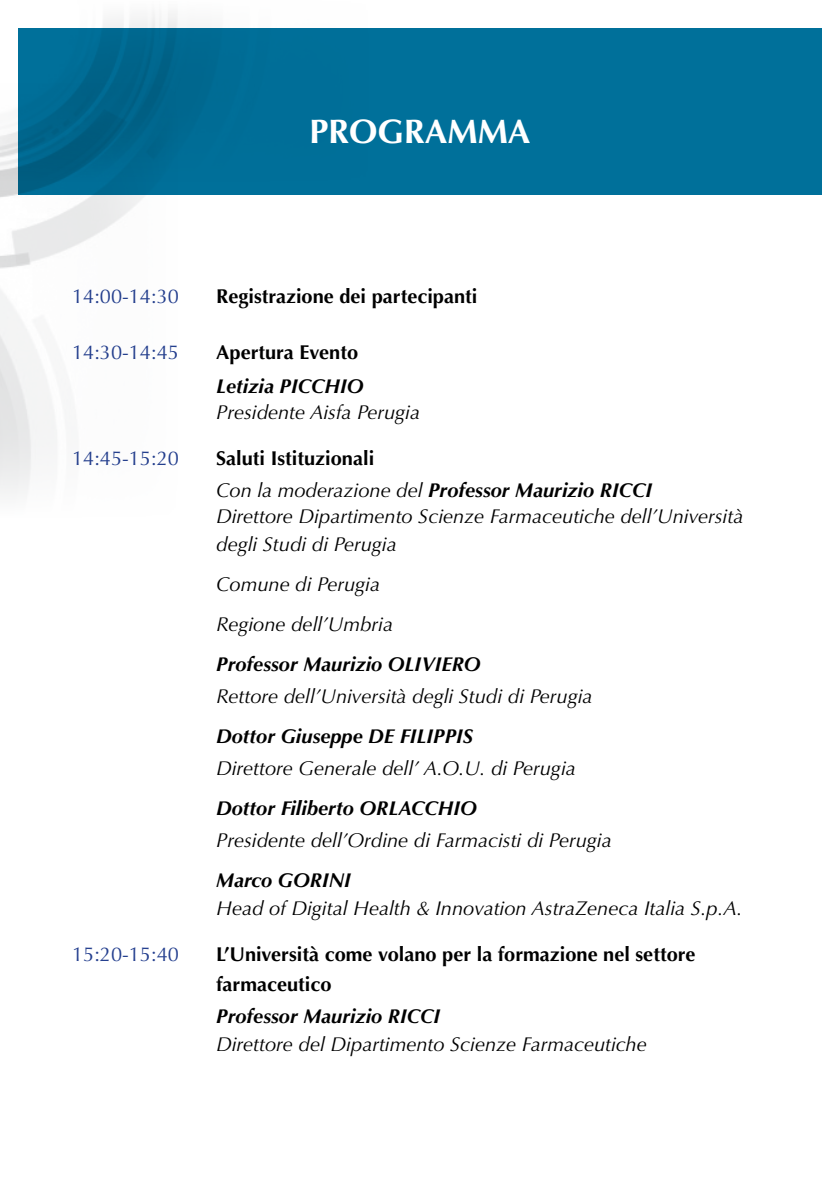
<style>
.page{position:relative;width:840px;height:1191px;background:#fff}
.page>*{position:absolute;margin:0;border:0;box-sizing:border-box;transform-origin:0 0}
.t1{font:700 34px "Optima";color:#fff}
.t2{font:italic 20px/28px "Optima";color:#000}
.t3{font:italic 700 20px/32px "Optima";color:#000}
.t4{font:700 20px/30px "Optima";color:#000}
.t5{font:20px "Optima";color:#25408f}
.s1{font-style:normal}
.s2{font-weight:400}
</style>
<div class="page">
<div style="left:18px;top:28px;width:803px;height:167px;background:#00709a"></div>
<h1 class="t1" style="left:309px;top:111px;width:223px">PROGRAMMA</h1>
<p class="t5" style="left:72px;top:285px;width:108px">14:00-14:30</p>
<p class="t4" style="left:216px;top:281px;width:262px">Registrazione dei partecipanti</p>
<p class="t5" style="left:72px;top:341px;width:108px">14:30-14:45</p>
<p class="t4" style="left:216px;top:337px;width:143px">Apertura Evento</p>
<p class="t3" style="left:216px;top:370px;width:149px">Letizia PICCHIO</p>
<p class="t2" style="left:216px;top:398px;width:205px">Presidente Aisfa Perugia</p>
<p class="t5" style="left:72px;top:447px;width:108px">14:45-15:20</p>
<p class="t3" style="left:216px;top:442px;width:437px"><span class="s1">Saluti Istituzionali<br></span><span class="s2">Con la moderazione del</span> Professor Maurizio RICCI</p>
<p class="t2" style="left:216px;top:502px;width:528px">Direttore Dipartimento Scienze Farmaceutiche dell’Università degli Studi di Perugia</p>
<p class="t2" style="left:216px;top:564px;width:178px;line-height:40px">Comune di Perugia<br>Regione dell’Umbria</p>
<p class="t3" style="left:216px;top:648px;width:266px">Professor Maurizio OLIVIERO</p>
<p class="t2" style="left:216px;top:682px;width:377px">Rettore dell’Università degli Studi di Perugia</p>
<p class="t3" style="left:216px;top:720px;width:258px">Dottor Giuseppe DE FILIPPIS</p>
<p class="t2" style="left:216px;top:754px;width:361px">Direttore Generale dell’ A.O.U. di Perugia</p>
<p class="t3" style="left:216px;top:792px;width:262px">Dottor Filiberto ORLACCHIO</p>
<p class="t2" style="left:216px;top:826px;width:397px">Presidente dell’Ordine di Farmacisti di Perugia</p>
<p class="t3" style="left:216px;top:864px;width:136px">Marco GORINI</p>
<p class="t2" style="left:216px;top:894px;width:527px">Head of Digital Health &amp; Innovation AstraZeneca Italia S.p.A.</p>
<p class="t5" style="left:72px;top:943px;width:108px">15:20-15:40</p>
<p class="t4" style="left:216px;top:939px;width:480px">L’Università come volano per la formazione nel settore farmaceutico</p>
<p class="t3" style="left:216px;top:1000px;width:225px">Professor Maurizio RICCI</p>
<p class="t2" style="left:216px;top:1030px;width:432px">Direttore del Dipartimento Scienze Farmaceutiche</p>
</div>
